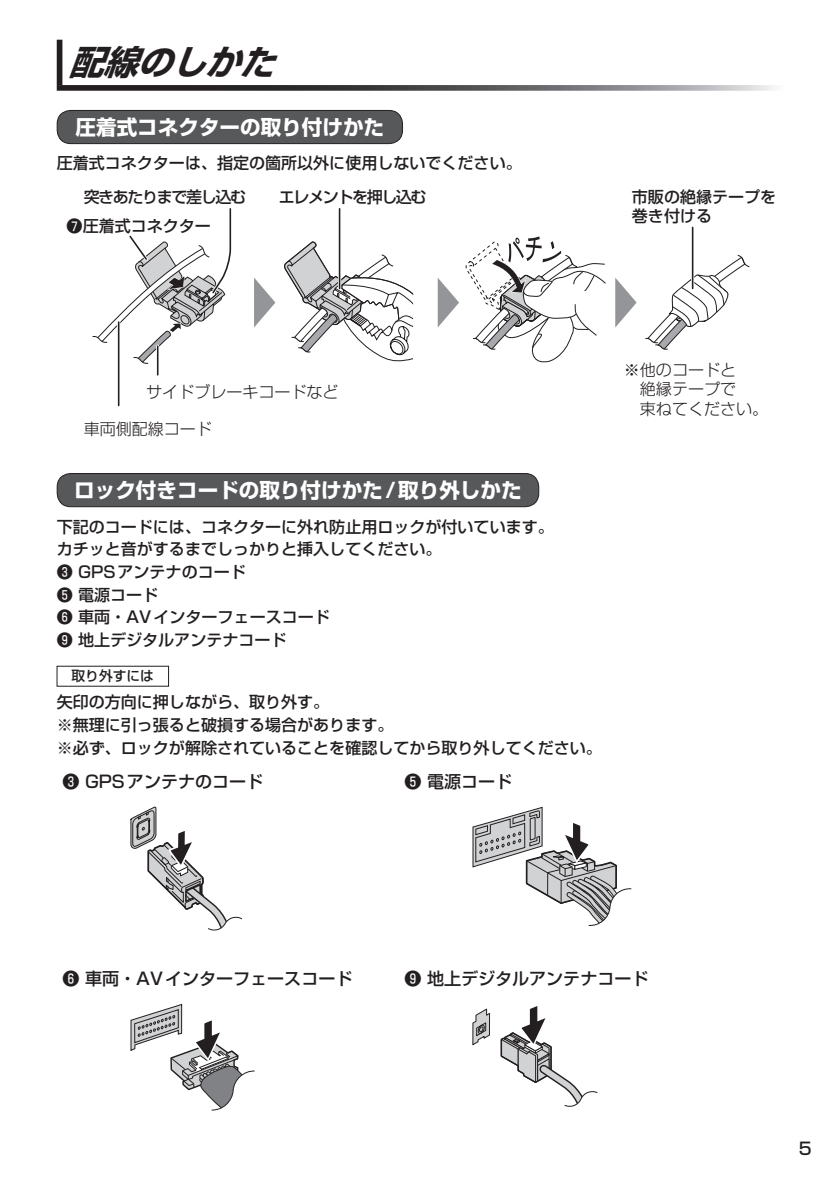
<style>
.page{position:relative;width:840px;height:1191px;background:#fff}
.page>*{position:absolute;margin:0;border:0;box-sizing:border-box;transform-origin:0 0}
.t1{font:italic 700 34px "Shin Go Pro";color:#231f20}
.t2{font:700 20.6px "Shin Go Pro";color:#fff}
.t3{font:500 17px "Shin Go Pro";color:#231f20}
.t4{font:500 16px/22.6px "Shin Go Pro";color:#231f20}
.t5{font:300 16px/19.2px "Shin Go Pro";color:#231f20}
.t6{font:500 16px "Shin Go Pro";letter-spacing:-.085em;color:#231f20}
.t7{font:500 13.8px "Shin Go Pro";color:#231f20}
</style>
<div class="page">
<div style="left:57px;top:110px;width:345px;height:34px;background:#57585a;border-radius:14px"></div>
<div style="left:57px;top:110px;width:346px;height:34px;border:1px solid #231f20;border-radius:14px"></div>
<svg style="left:465px;top:236px;width:141px;height:127px"></svg>
<hr style="left:118px;top:322px;width:1px;height:83px;background:#231f20">
<svg style="left:284px;top:242px;width:129px;height:120px"></svg>
<svg style="left:254px;top:278px;width:21px;height:49px"></svg>
<svg style="left:437px;top:278px;width:22px;height:49px"></svg>
<svg style="left:615px;top:278px;width:21px;height:49px"></svg>
<hr style="left:338px;top:209px;width:3px;height:79px;background:#fff">
<hr style="left:338px;top:209px;width:2px;height:79px;background:#231f20">
<svg style="left:92px;top:208px;width:140px;height:167px"></svg>
<svg style="left:645px;top:254px;width:105px;height:96px"></svg>
<hr style="left:690px;top:227px;width:3px;height:61px;background:#fff">
<hr style="left:691px;top:227px;width:2px;height:61px;background:#231f20">
<div style="left:57px;top:473px;width:481px;height:34px;background:#57585a;border-radius:14px"></div>
<div style="left:57px;top:473px;width:482px;height:34px;border:1px solid #231f20;border-radius:14px"></div>
<div style="left:57px;top:40px;width:5px;height:45px;background:#231f20"></div>
<svg style="left:57px;top:85px;width:718px;height:6px;background:#616162"></svg>
<svg style="left:130px;top:1004px;width:125px;height:107px"></svg>
<svg style="left:130px;top:806px;width:113px;height:125px"></svg>
<svg style="left:472px;top:1008px;width:18px;height:37px"></svg>
<svg style="left:500px;top:1006px;width:98px;height:101px"></svg>
<svg style="left:472px;top:806px;width:160px;height:120px"></svg>
<h1 class="t1" style="left:69px;top:35px;width:223px">配線のしかた</h1>
<p class="t2" style="left:75px;top:111px;width:310px">圧着式コネクターの取り付けかた</p>
<p class="t4" style="left:57px;top:150px;width:466px">圧着式コネクターは、指定の箇所以外に使用しないでください。</p>
<p class="t6" style="left:84px;top:184px;width:164px">突きあたりまで差し込む</p>
<p class="t6" style="left:279px;top:184px;width:149px">エレメントを押し込む</p>
<p class="t4" style="left:631px;top:185px;width:146px;line-height:19.2px">市販の絶縁テープを巻き付ける</p>
<p class="t4" style="left:67px;top:212px;width:146px">❼圧着式コネクター</p>
<p class="t5" style="left:146px;top:381px;width:194px">サイドブレーキコードなど</p>
<p class="t5" style="left:84px;top:418px;width:130px">車両側配線コード</p>
<p class="t2" style="left:74px;top:474px;width:448px">ロック付きコードの取り付けかた /取り外しかた</p>
<p class="t4" style="left:57px;top:513px;width:498px">下記のコードには、コネクターに外れ防止用ロックが付いています。カチッと音がするまでしっかりと挿入してください。<br>❸ GPSアンテナのコード<br>❺ 電源コード<br>❻ 車両・AVインターフェースコード<br>❾ 地上デジタルアンテナコード</p>
<p class="t7" style="left:71px;top:665px;width:84px">取り外すには</p>
<p class="t4" style="left:57px;top:689px;width:546px">矢印の方向に押しながら、取り外す。<br>※無理に引っ張ると破損する場合があります。<br>※必ず、ロックが解除されていることを確認してから取り外してください。</p>
<p class="t3" style="left:62px;top:767px;width:202px">❸ GPSアンテナのコード</p>
<p class="t3" style="left:404px;top:767px;width:109px">❺ 電源コード</p>
<p class="t5" style="left:623px;top:358px;width:146px">※他のコードと<br>　絶縁テープで<br>　束ねてください。</p>
<p class="t3" style="left:62px;top:964px;width:291px">❻ 車両・AVインターフェースコード</p>
<p class="t3" style="left:404px;top:964px;width:245px">❾ 地上デジタルアンテナコード</p>
<p class="t3" style="left:798px;top:1134px;width:14px">5</p>
</div>
